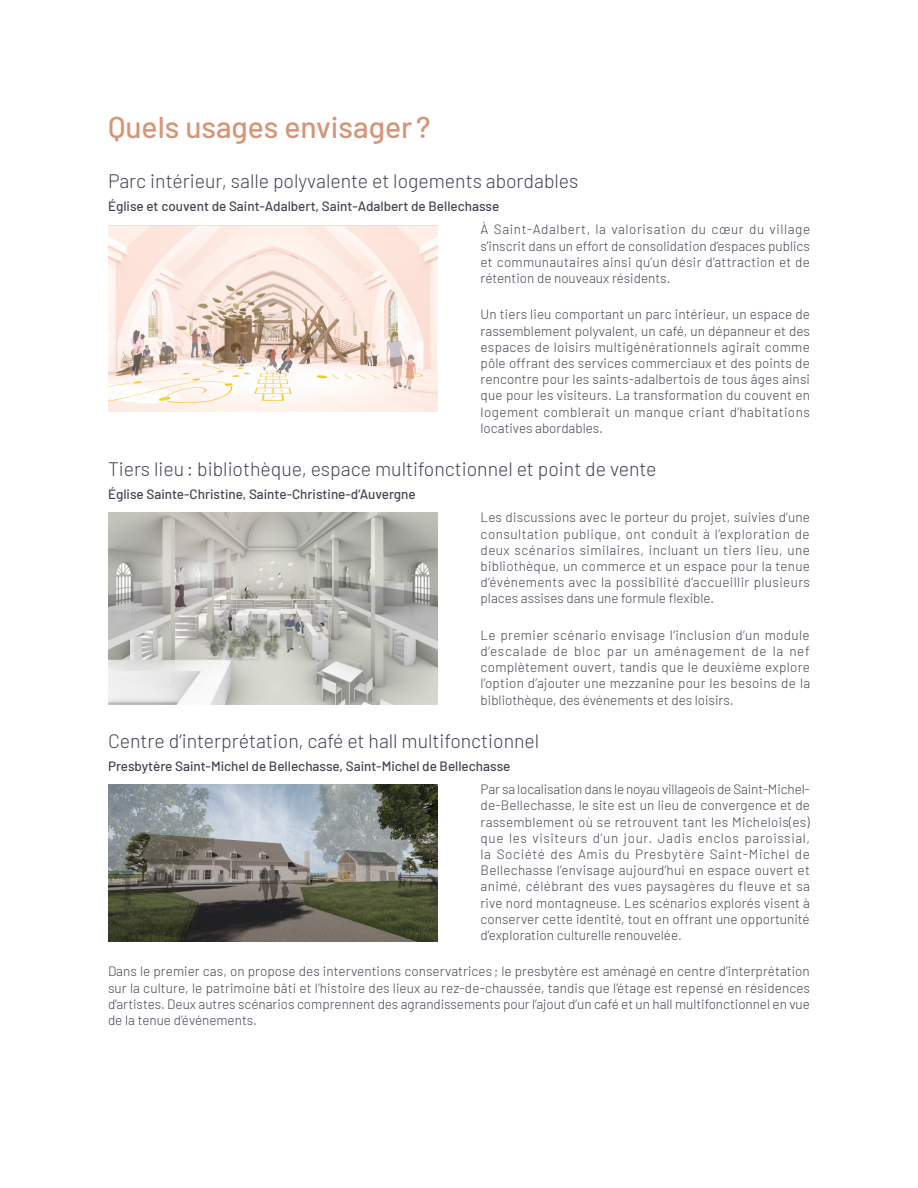
<style>
.page{position:relative;width:918px;height:1188px;background:#fff}
.page>*{position:absolute;margin:0;border:0;box-sizing:border-box;transform-origin:0 0}
.t1{font:500 30px "Barlow";color:#d59576}
.t2{font:300 19.5px "Barlow";color:#424550}
.t3{font:300 13.5px/16.2px "Barlow";color:#424550;text-align:justify}
.t4{font:500 13.5px "Barlow";color:#424550}
</style>
<div class="page">
<img style="left:108px;top:226px;width:329px;height:185px">
<img style="left:108px;top:513px;width:329px;height:191px">
<img style="left:108px;top:784px;width:329px;height:158px">
<h1 class="t1" style="left:108px;top:105px;width:324px">Quels usages envisager ?</h1>
<h2 class="t2" style="left:108px;top:167px;width:472px">Parc intérieur, salle polyvalente et logements abordables</h2>
<p class="t4" style="left:108px;top:197px;width:393px">Église et couvent de Saint-Adalbert, Saint-Adalbert de Bellechasse</p>
<p class="t3" style="left:481px;top:220px;width:331px">À Saint-Adalbert, la valorisation du cœur du village s’inscrit dans un effort de consolidation d’espaces publics et communautaires ainsi qu’un désir d’attraction et de rétention de nouveaux résidents.</p>
<p class="t3" style="left:481px;top:305px;width:331px">Un tiers lieu comportant un parc intérieur, un espace de rassemblement polyvalent, un café, un dépanneur et des espaces de loisirs multigénérationnels agirait comme pôle offrant des services commerciaux et des points de rencontre pour les saints-adalbertois de tous âges ainsi que pour les visiteurs. La transformation du couvent en logement comblerait un manque criant d’habitations locatives abordables.</p>
<h2 class="t2" style="left:108px;top:455px;width:550px">Tiers lieu: bibliothèque, espace multifonctionnel et point de vente</h2>
<p class="t4" style="left:108px;top:485px;width:309px">Église Sainte-Christine, Sainte-Christine-d’Auvergne</p>
<p class="t3" style="left:481px;top:508px;width:331px">Les discussions avec le porteur du projet, suivies d’une consultation publique, ont conduit à l’exploration de deux scénarios similaires, incluant un tiers lieu, une bibliothèque, un commerce et un espace pour la tenue d’événements avec la possibilité d’accueillir plusieurs places assises dans une formule flexible.</p>
<p class="t3" style="left:481px;top:626px;width:331px">Le premier scénario envisage l’inclusion d’un module d’escalade de bloc par un aménagement de la nef complètement ouvert, tandis que le deuxième explore l’option d’ajouter une mezzanine pour les besoins de la bibliothèque, des événements et des loisirs.</p>
<h2 class="t2" style="left:108px;top:727px;width:433px">Centre d’interprétation, café et hall multifonctionnel</h2>
<p class="t4" style="left:108px;top:756px;width:404px">Presbytère Saint-Michel de Bellechasse, Saint-Michel de Bellechasse</p>
<p class="t3" style="left:481px;top:780px;width:331px">Par sa localisation dans le noyau villageois de Saint-Michel&shy;de-Bellechasse, le site est un lieu de convergence et de rassemblement où se retrouvent tant les Michelois(es) que les visiteurs d’un jour. Jadis enclos paroissial, la Société des Amis du Presbytère Saint-Michel de Bellechasse l’envisage aujourd’hui en espace ouvert et animé, célébrant des vues paysagères du fleuve et sa rive nord montagneuse. Les scénarios explorés visent à conserver cette identité, tout en offrant une opportunité d’exploration culturelle renouvelée.</p>
<p class="t3" style="left:108px;top:962px;width:704px">Dans le premier cas, on propose des interventions conservatrices ; le presbytère est aménagé en centre d’interprétation sur la culture, le patrimoine bâti et l’histoire des lieux au rez-de-chaussée, tandis que l’étage est repensé en résidences d’artistes. Deux autres scénarios comprennent des agrandissements pour l’ajout d’un café et un hall multifonctionnel en vue de la tenue d’événements.</p>
</div>
